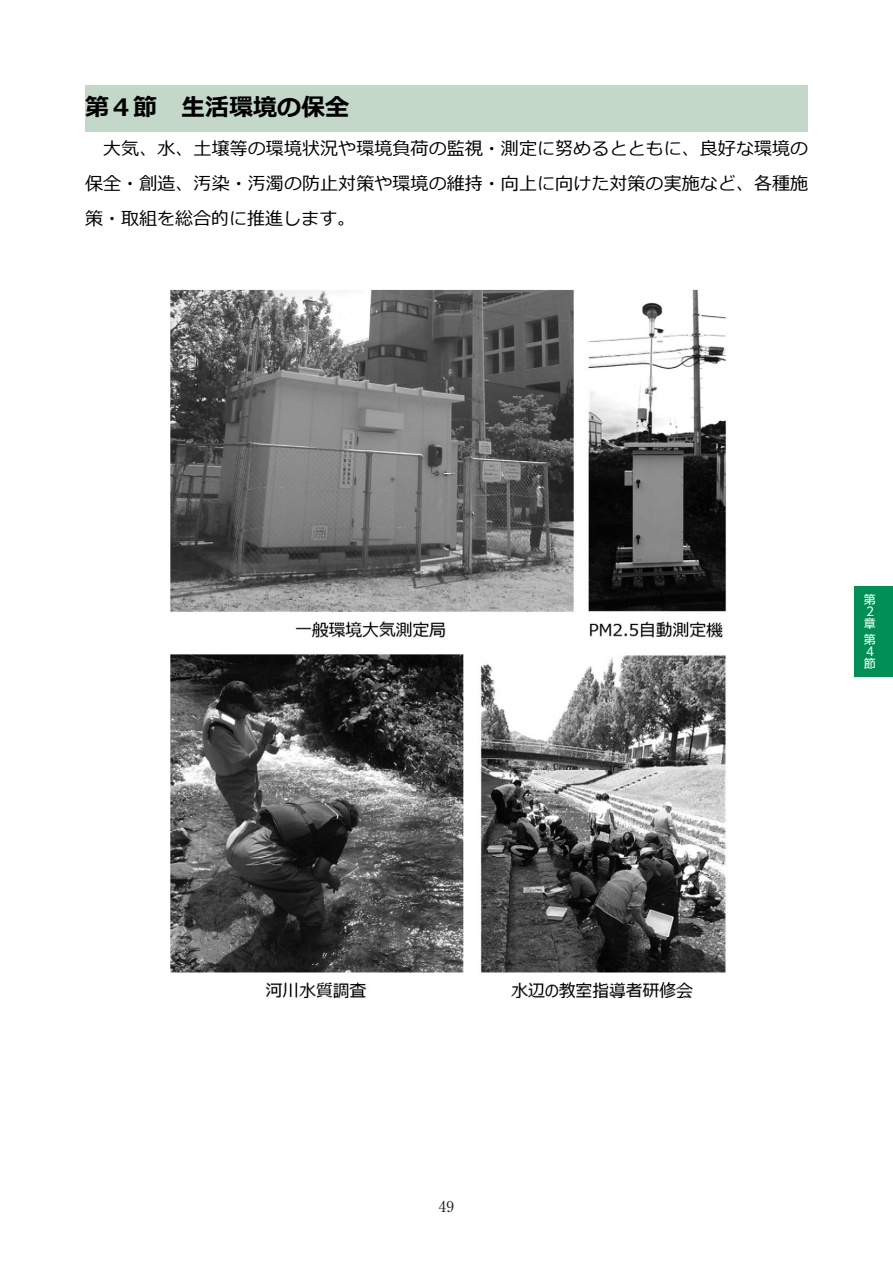
<style>
.page{position:relative;width:893px;height:1263px;background:#fff}
.page>*{position:absolute;margin:0;border:0;box-sizing:border-box;transform-origin:0 0}
.t1{font:700 24px "Meiryo";color:#000}
.t2{font:18px/35.1px "Meiryo";letter-spacing:.005em;color:#000;text-align:justify}
.t3{font:15px "Ryumin Pr 6";color:#231f20}
.t4{font:12px/12px "UD Shin Go Pr 6";color:#fff}
</style>
<div class="page">
<div style="left:85px;top:85px;width:723px;height:47px;background:#c3d8c8"></div>
<img style="left:171px;top:290px;width:556px;height:709px">
<div style="left:855px;top:586px;width:38px;height:91px;background:#018f55"></div>
<h1 class="t1" style="left:85px;top:94px;width:265px">第４節 生活環境の保全</h1>
<p class="t2" style="left:85px;top:131px;width:725px;text-indent:18px">大気、水、土壌等の環境状況や環境負荷の監視・測定に努めるとともに、良好な環境の保全・創造、汚染・汚濁の防止対策や環境の維持・向上に向けた対策の実施など、各種施策・取組を総合的に推進します。</p>
<p class="t4" style="left:864px;top:593px;width:13px">第<br>2章</p>
<p class="t4" style="left:864px;top:633px;width:13px">第<br>4節</p>
<p class="t3" style="left:439px;top:1195px;width:17px">49</p>
</div>
